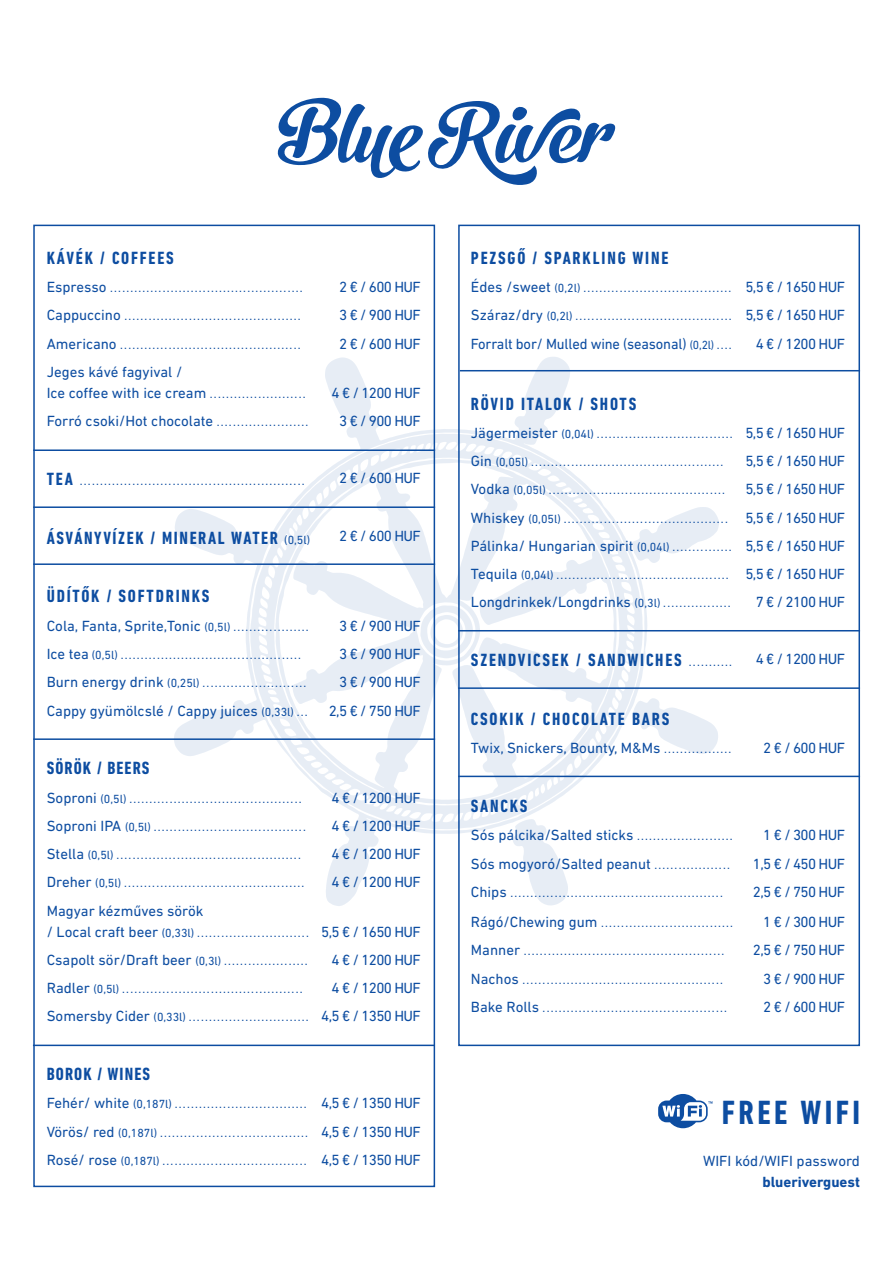
<style>
.page{position:relative;width:893px;height:1263px;background:#fff}
.page>*{position:absolute;margin:0;border:0;box-sizing:border-box;transform-origin:0 0}
.t1{font:700 condensed 34.2px "DIN Next LT Pro";letter-spacing:.1em;color:#0d4da1}
.t2{font:700 condensed 18px "DIN Next LT Pro";letter-spacing:.1em;color:#0d4da1}
.t3{font:700 condensed 18px "DIN Next LT Pro";letter-spacing:.06em;color:#0d4da1}
.t4{font:15px "DIN Next LT Pro";letter-spacing:-.04em;color:#0d4da1}
.t5{font:15px "DIN Next LT Pro";color:#0d4da1}
.t6{font:15px "DIN Next LT Pro";letter-spacing:-.01em;color:#0d4da1}
.t7{font:700 15px "DIN Next LT Pro";color:#0d4da1}
.t8{font:12px "DIN Next LT Pro";color:#0d4da1}
.s1{font-size:15px}
.s2{font-size:12px}
.s3{font-weight:700;font-stretch:condensed;font-size:18px}
.s4{font-weight:400;font-stretch:normal;font-size:12px}
</style>
<div class="page">
<svg style="left:277px;top:97px;width:339px;height:88px"></svg>
<hr style="left:33px;top:449px;width:402px;height:2px;background:#0d4da1">
<hr style="left:460px;top:370px;width:400px;height:1px;background:#0d4da1">
<hr style="left:458px;top:630px;width:402px;height:1px;background:#0d4da1">
<hr style="left:458px;top:687px;width:402px;height:2px;background:#0d4da1">
<hr style="left:458px;top:776px;width:402px;height:1px;background:#0d4da1">
<hr style="left:33px;top:1044px;width:402px;height:2px;background:#0d4da1">
<hr style="left:33px;top:506px;width:402px;height:2px;background:#0d4da1">
<hr style="left:33px;top:563px;width:402px;height:2px;background:#0d4da1">
<hr style="left:33px;top:738px;width:402px;height:2px;background:#0d4da1">
<svg style="left:174px;top:357px;width:545px;height:550px"></svg>
<svg style="left:658px;top:1094px;width:54px;height:34px"></svg>
<p class="t2" style="left:47px;top:247px;width:129px">KÁVÉK / COFFEES</p>
<p class="t8" style="left:47px;top:281px;width:257px"><span class="s1">Espresso</span> ................................................</p>
<p class="t4" style="left:339px;top:278px;width:83px">2 € / 600 HUF</p>
<p class="t8" style="left:47px;top:309px;width:255px"><span class="s1">Cappuccino</span> ............................................</p>
<p class="t4" style="left:339px;top:307px;width:83px">3 € / 900 HUF</p>
<p class="t8" style="left:47px;top:338px;width:255px"><span class="s1">Americano</span> .............................................</p>
<p class="t4" style="left:339px;top:335px;width:83px">2 € / 600 HUF</p>
<p class="t5" style="left:47px;top:363px;width:137px">Jeges kávé fagyival /</p>
<p class="t8" style="left:47px;top:387px;width:260px"><span class="s1">Ice coffee with ice cream</span> ........................</p>
<p class="t4" style="left:332px;top:384px;width:91px">4 € / 1200 HUF</p>
<p class="t5" style="left:47px;top:412px;width:263px">Forró csoki/Hot chocolate <span class="s2">.......................</span></p>
<p class="t4" style="left:339px;top:412px;width:83px">3 € / 900 HUF</p>
<p class="t8" style="left:47px;top:474px;width:259px"><span class="s3">TEA</span> ........................................................</p>
<p class="t4" style="left:339px;top:469px;width:83px">2 € / 600 HUF</p>
<p class="t2" style="left:47px;top:527px;width:265px">ÁSVÁNYVÍZEK / MINERAL WATER <span class="s4">(0,5l)</span></p>
<p class="t4" style="left:339px;top:528px;width:83px">2 € / 600 HUF</p>
<p class="t2" style="left:47px;top:586px;width:164px">ÜDÍTŐK / SOFTDRINKS</p>
<p class="t8" style="left:47px;top:620px;width:263px"><span class="s1">Cola, Fanta, Sprite,Tonic</span> (0,5l) ...................</p>
<p class="t4" style="left:339px;top:617px;width:83px">3 € / 900 HUF</p>
<p class="t8" style="left:47px;top:648px;width:256px"><span class="s1">Ice tea</span> (0,5l) .............................................</p>
<p class="t4" style="left:339px;top:645px;width:83px">3 € / 900 HUF</p>
<p class="t8" style="left:47px;top:676px;width:261px"><span class="s1">Burn energy drink</span> (0,25l) ..........................</p>
<p class="t4" style="left:339px;top:673px;width:83px">3 € / 900 HUF</p>
<p class="t5" style="left:47px;top:702px;width:262px">Cappy gyümölcslé / Cappy juices <span class="s2">(0,33l) ...</span></p>
<p class="t4" style="left:329px;top:702px;width:94px">2,5 € / 750 HUF</p>
<p class="t3" style="left:47px;top:758px;width:104px">SÖRÖK / BEERS</p>
<p class="t8" style="left:47px;top:791px;width:256px"><span class="s1">Soproni</span> (0,5l) ...........................................</p>
<p class="t4" style="left:332px;top:789px;width:91px">4 € / 1200 HUF</p>
<p class="t8" style="left:47px;top:820px;width:261px"><span class="s1">Soproni IPA</span> (0,5l) ......................................</p>
<p class="t4" style="left:332px;top:817px;width:91px">4 € / 1200 HUF</p>
<p class="t8" style="left:47px;top:848px;width:256px"><span class="s1">Stella</span> (0,5l) ..............................................</p>
<p class="t4" style="left:332px;top:845px;width:91px">4 € / 1200 HUF</p>
<p class="t8" style="left:47px;top:876px;width:259px"><span class="s1">Dreher</span> (0,5l) .............................................</p>
<p class="t4" style="left:332px;top:873px;width:91px">4 € / 1200 HUF</p>
<p class="t5" style="left:47px;top:902px;width:158px">Magyar kézműves sörök</p>
<p class="t8" style="left:47px;top:925px;width:264px"><span class="s1">/ Local craft beer</span> (0,33l) ............................</p>
<p class="t4" style="left:321px;top:923px;width:101px">5,5 € / 1650 HUF</p>
<p class="t8" style="left:47px;top:954px;width:262px"><span class="s1">Csapolt sör/Draft beer</span> (0,3l) .....................</p>
<p class="t4" style="left:332px;top:951px;width:91px">4 € / 1200 HUF</p>
<p class="t8" style="left:47px;top:982px;width:257px"><span class="s1">Radler</span> (0,5l) .............................................</p>
<p class="t4" style="left:332px;top:979px;width:91px">4 € / 1200 HUF</p>
<p class="t8" style="left:47px;top:1010px;width:263px"><span class="s1">Somersby Cider</span> (0,33l) ..............................</p>
<p class="t4" style="left:321px;top:1007px;width:101px">4,5 € / 1350 HUF</p>
<p class="t3" style="left:47px;top:1064px;width:105px">BOROK / WINES</p>
<p class="t8" style="left:47px;top:1097px;width:261px"><span class="s1">Fehér/ white</span> (0,187l) .................................</p>
<p class="t4" style="left:321px;top:1095px;width:101px">4,5 € / 1350 HUF</p>
<p class="t8" style="left:47px;top:1126px;width:263px"><span class="s1">Vörös/ red</span> (0,187l) .....................................</p>
<p class="t4" style="left:321px;top:1123px;width:101px">4,5 € / 1350 HUF</p>
<p class="t8" style="left:47px;top:1154px;width:261px"><span class="s1">Rosé/ rose</span> (0,187l) ....................................</p>
<p class="t4" style="left:321px;top:1151px;width:101px">4,5 € / 1350 HUF</p>
<p class="t2" style="left:471px;top:247px;width:199px">PEZSGŐ / SPARKLING WINE</p>
<p class="t8" style="left:471px;top:281px;width:262px"><span class="s1">Édes /sweet</span> (0,2l) .....................................</p>
<p class="t4" style="left:745px;top:278px;width:101px">5,5 € / 1650 HUF</p>
<p class="t8" style="left:471px;top:309px;width:262px"><span class="s1">Száraz/dry</span> (0,2l) .......................................</p>
<p class="t4" style="left:745px;top:307px;width:101px">5,5 € / 1650 HUF</p>
<p class="t6" style="left:471px;top:335px;width:262px">Forralt bor/ Mulled wine (seasonal) <span class="s2">(0,2l) ....</span></p>
<p class="t4" style="left:756px;top:335px;width:91px">4 € / 1200 HUF</p>
<p class="t2" style="left:471px;top:393px;width:167px">RÖVID ITALOK / SHOTS</p>
<p class="t8" style="left:471px;top:427px;width:263px"><span class="s1">Jägermeister</span> (0,04l) ..................................</p>
<p class="t4" style="left:745px;top:424px;width:101px">5,5 € / 1650 HUF</p>
<p class="t8" style="left:471px;top:455px;width:254px"><span class="s1">Gin</span> (0,05l) ................................................</p>
<p class="t4" style="left:745px;top:452px;width:101px">5,5 € / 1650 HUF</p>
<p class="t8" style="left:471px;top:483px;width:255px"><span class="s1">Vodka</span> (0,05l) ............................................</p>
<p class="t4" style="left:745px;top:481px;width:101px">5,5 € / 1650 HUF</p>
<p class="t8" style="left:471px;top:512px;width:258px"><span class="s1">Whiskey</span> (0,05l) .........................................</p>
<p class="t4" style="left:745px;top:509px;width:101px">5,5 € / 1650 HUF</p>
<p class="t5" style="left:471px;top:537px;width:262px">Pálinka/ Hungarian spirit <span class="s2">(0,04l) ...............</span></p>
<p class="t4" style="left:745px;top:537px;width:101px">5,5 € / 1650 HUF</p>
<p class="t8" style="left:471px;top:568px;width:259px"><span class="s1">Tequila</span> (0,04l) ...........................................</p>
<p class="t4" style="left:745px;top:565px;width:101px">5,5 € / 1650 HUF</p>
<p class="t8" style="left:471px;top:596px;width:261px"><span class="s1">Longdrinkek/Longdrinks</span> (0,3l) .................</p>
<p class="t4" style="left:756px;top:594px;width:91px">7 € / 2100 HUF</p>
<p class="t2" style="left:471px;top:650px;width:263px">SZENDVICSEK / SANDWICHES <span class="s4">...........</span></p>
<p class="t4" style="left:756px;top:650px;width:91px">4 € / 1200 HUF</p>
<p class="t2" style="left:471px;top:709px;width:200px">CSOKIK / CHOCOLATE BARS</p>
<p class="t5" style="left:471px;top:739px;width:262px">Twix, Snickers, Bounty, M&amp;Ms <span class="s2">.................</span></p>
<p class="t4" style="left:763px;top:739px;width:83px">2 € / 600 HUF</p>
<p class="t2" style="left:471px;top:796px;width:58px">SANCKS</p>
<p class="t8" style="left:471px;top:829px;width:263px"><span class="s1">Sós pálcika/Salted sticks</span> ........................</p>
<p class="t4" style="left:763px;top:826px;width:83px">1 € / 300 HUF</p>
<p class="t5" style="left:471px;top:855px;width:260px">Sós mogyoró/Salted peanut <span class="s2">...................</span></p>
<p class="t4" style="left:753px;top:855px;width:94px">1,5 € / 450 HUF</p>
<p class="t8" style="left:471px;top:886px;width:253px"><span class="s1">Chips</span> .....................................................</p>
<p class="t4" style="left:753px;top:883px;width:94px">2,5 € / 750 HUF</p>
<p class="t8" style="left:471px;top:916px;width:264px"><span class="s1">Rágó/Chewing gum</span> .................................</p>
<p class="t4" style="left:763px;top:913px;width:83px">1 € / 300 HUF</p>
<p class="t8" style="left:471px;top:944px;width:255px"><span class="s1">Manner</span> ..................................................</p>
<p class="t4" style="left:753px;top:941px;width:94px">2,5 € / 750 HUF</p>
<p class="t8" style="left:471px;top:972px;width:253px"><span class="s1">Nachos</span> ..................................................</p>
<p class="t4" style="left:763px;top:970px;width:83px">3 € / 900 HUF</p>
<p class="t8" style="left:471px;top:1001px;width:257px"><span class="s1">Bake Rolls</span> ..............................................</p>
<p class="t4" style="left:763px;top:998px;width:83px">2 € / 600 HUF</p>
<p class="t1" style="left:722px;top:1093px;width:140px">FREE WIFI</p>
<p class="t5" style="left:703px;top:1152px;width:158px">WIFI kód/WIFI password</p>
<p class="t7" style="left:762px;top:1173px;width:99px">blueriverguest</p>
</div>
